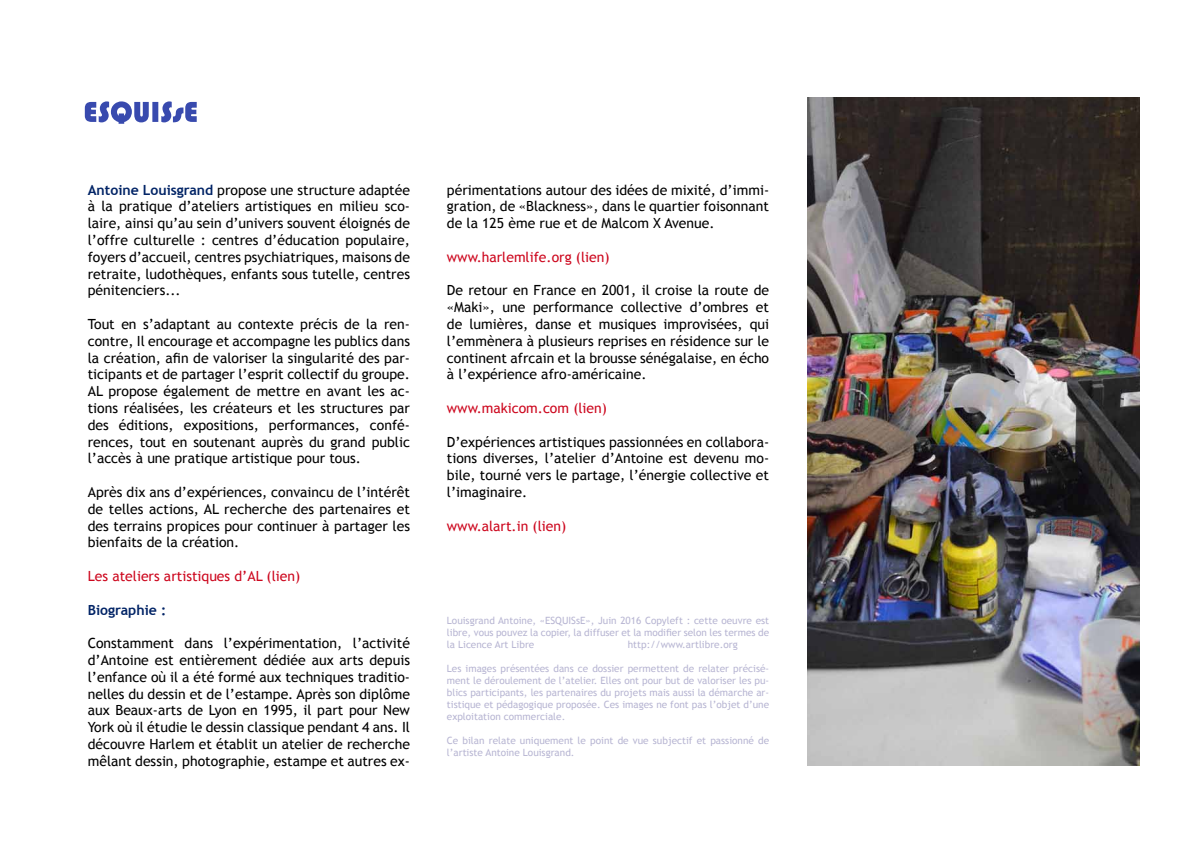
<style>
.page{position:relative;width:1191px;height:842px;background:#fff}
.page>*{position:absolute;margin:0;border:0;box-sizing:border-box;transform-origin:0 0}
.t1{font:14px/16.8px "Trebuchet MS";color:#000;text-align:justify}
.t2{font:14px "Trebuchet MS";color:#cd071e}
.t3{font:700 14px "Trebuchet MS";color:#022466}
.t4{font:10px/12px "Trebuchet MS";color:#b8b6d3;text-align:justify}
.s1{font-weight:700;color:#022466}
</style>
<div class="page">
<img style="left:807px;top:98px;width:333px;height:667px">
<svg style="left:85px;top:101px;width:112px;height:23px"></svg>
<p class="t1" style="left:88px;top:181px;width:324px"><span class="s1">Antoine Louisgrand</span> propose une structure adaptée à la pratique d’ateliers artistiques en milieu sco&shy;laire, ainsi qu’au sein d’univers souvent éloignés de l’offre culturelle : centres d’éducation populaire, foyers d’accueil, centres psychiatriques, maisons de retraite, ludothèques, enfants sous tutelle, centres pénitenciers...</p>
<p class="t1" style="left:88px;top:316px;width:324px">Tout en s’adaptant au contexte précis de la ren&shy;contre, Il encourage et accompagne les publics dans la création, afin de valoriser la singularité des par&shy;ticipants et de partager l’esprit collectif du groupe.<br>AL propose également de mettre en avant les ac&shy;tions réalisées, les créateurs et les structures par des éditions, expositions, performances, confé&shy;rences, tout en soutenant auprès du grand public l’accès à une pratique artistique pour tous.</p>
<p class="t1" style="left:88px;top:484px;width:324px">Après dix ans d’expériences, convaincu de l’intérêt de telles actions, AL recherche des partenaires et des terrains propices pour continuer à partager les bienfaits de la création.</p>
<p class="t2" style="left:88px;top:568px;width:214px">Les ateliers artistiques d’AL (lien)</p>
<p class="t3" style="left:88px;top:601px;width:80px">Biographie :</p>
<p class="t1" style="left:88px;top:635px;width:324px">Constamment dans l’expérimentation, l’activité d’Antoine est entièrement dédiée aux arts depuis l’enfance où il a été formé aux techniques traditio&shy;nelles du dessin et de l’estampe. Après son diplôme aux Beaux-arts de Lyon en 1995, il part pour New York où il étudie le dessin classique pendant 4 ans. Il découvre Harlem et établit un atelier de recherche mêlant dessin, photographie, estampe et autres ex-</p>
<p class="t1" style="left:447px;top:181px;width:324px">périmentations autour des idées de mixité, d’immi&shy;gration, de «Blackness», dans le quartier foisonnant de la 125 ème rue et de Malcom X Avenue.</p>
<p class="t2" style="left:447px;top:249px;width:164px">www.harlemlife.org (lien)</p>
<p class="t1" style="left:447px;top:282px;width:324px">De retour en France en 2001, il croise la route de «Maki», une performance collective d’ombres et de lumières, danse et musiques improvisées, qui l’emmènera à plusieurs reprises en résidence sur le continent afrcain et la brousse sénégalaise, en écho à l’expérience afro-américaine.</p>
<p class="t2" style="left:447px;top:400px;width:162px">www.makicom.com (lien)</p>
<p class="t1" style="left:447px;top:433px;width:324px">D’expériences artistiques passionnées en collabora&shy;tions diverses, l’atelier d’Antoine est devenu mo&shy;bile, tourné vers le partage, l’énergie collective et l’imaginaire.</p>
<p class="t2" style="left:447px;top:517px;width:121px">www.alart.in (lien)</p>
<p class="t4" style="left:447px;top:615px;width:324px">Louisgrand Antoine, «ESQUISsE», Juin 2016 Copyleft : cette oeuvre est libre, vous pouvez la copier, la diffuser et la modifier selon les termes de la Licence Art Libre</p>
<p class="t4" style="left:628px;top:639px;width:111px">http://www.artlibre.org</p>
<p class="t4" style="left:447px;top:663px;width:324px">Les images présentées dans ce dossier permettent de relater précisé&shy;ment le déroulement de l’atelier. Elles ont pour but de valoriser les pu&shy;blics participants, les partenaires du projets mais aussi la démarche ar&shy;tistique et pédagogique proposée. Ces images ne font pas l’objet d’une exploitation commerciale.</p>
<p class="t4" style="left:447px;top:735px;width:324px">Ce bilan relate uniquement le point de vue subjectif et passionné de l’artiste Antoine Louisgrand.</p>
</div>
